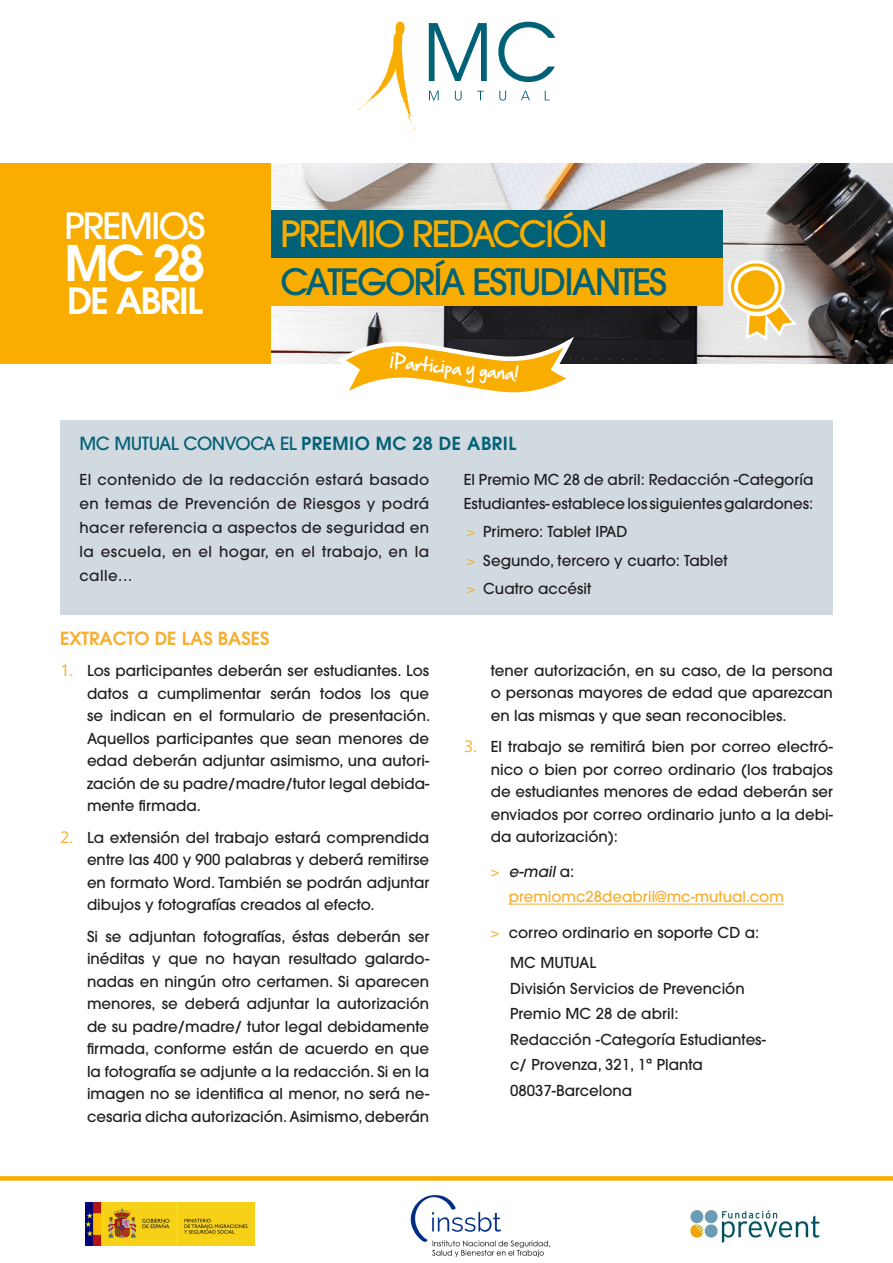
<style>
.page{position:relative;width:893px;height:1263px;background:#fff}
.page>*{position:absolute;margin:0;border:0;box-sizing:border-box;transform-origin:0 0}
.t1{font:600 48.75px "ITC Avant Garde Std";color:#fff}
.t2{font:500 36px "ITC Avant Garde Std";letter-spacing:-.05em;color:#016176}
.t3{font:500 36px "ITC Avant Garde Std";letter-spacing:-.05em;color:#f9ad00}
.t4{font:500 36px "ITC Avant Garde Std";letter-spacing:-.05em;color:#fff}
.t5{font:600 36px "ITC Avant Garde Std";letter-spacing:-.05em;color:#fff}
.Texto_normal{font:500 18px "ITC Avant Garde Std";letter-spacing:-.025em;color:#016176}
.Texto_normal-2{font:600 18px "ITC Avant Garde Std";color:#f6af31}
.t6{font:15.75px "Hand Of Sean";color:#fff}
.viñetas_1_2{font:500 15px/22.5px "ITC Avant Garde Std";color:#231f20;text-align:justify}
.Texto_normal-3{font:500 15px/24px "ITC Avant Garde Std";color:#231f20;text-align:justify}
.Texto_normal-4{font:500 15px "ITC Avant Garde Std";color:#f6af31}
.t7{font:italic 500 15px "ITC Avant Garde Std";color:#231f20}
.s1{font-weight:600}
.s2{font-family:"Frutiger Neue LT Pro";font-weight:400;color:#f6af31}
.s3{font-family:"Frutiger Neue LT Pro";font-weight:400;font-size:16.5px;color:#f6af31}
.s4{font-family:"Frutiger Neue LT Pro";font-weight:400;font-style:normal;color:#f6af31}
.s5{font-style:normal}
</style>
<div class="page">
<div style="left:0;top:1176px;width:893px;height:5px;background:#f9ad00"></div>
<img style="left:270px;top:164px;width:623px;height:200px">
<div style="left:270px;top:258px;width:452px;height:48px;background:#f9ad00"></div>
<div style="left:270px;top:210px;width:452px;height:48px;background:#016176"></div>
<div style="left:0;top:163px;width:270px;height:201px;background:#f9ad00"></div>
<svg style="left:329px;top:322px;width:254px;height:71px"></svg>
<svg style="left:720px;top:252px;width:81px;height:97px"></svg>
<svg style="left:358px;top:22px;width:58px;height:108px"></svg>
<svg style="left:498px;top:22px;width:57px;height:60px"></svg>
<svg style="left:455px;top:91px;width:7px;height:10px"></svg>
<svg style="left:477px;top:91px;width:7px;height:9px"></svg>
<svg style="left:499px;top:91px;width:7px;height:10px"></svg>
<svg style="left:521px;top:91px;width:9px;height:9px"></svg>
<svg style="left:545px;top:91px;width:5px;height:9px"></svg>
<svg style="left:429px;top:23px;width:58px;height:58px"></svg>
<svg style="left:429px;top:91px;width:10px;height:9px"></svg>
<img style="left:689px;top:1210px;width:131px;height:34px">
<img style="left:410px;top:1195px;width:140px;height:61px">
<img style="left:86px;top:1203px;width:169px;height:42px">
<hr style="left:509px;top:904px;width:275px;height:1px;background:#f6af31">
<div style="left:60px;top:457px;width:773px;height:158px;background:#d2dae1"></div>
<div style="left:60px;top:420px;width:773px;height:49px;background:#d2dae1"></div>
<h2 class="t4" style="left:65px;top:203px;width:142px">PREMIOS</h2>
<h2 class="t3" style="left:280px;top:211px;width:329px">PREMIO REDACCIÓN</h2>
<h1 class="t1" style="left:65px;top:231px;width:142px">MC 28</h1>
<h2 class="t5" style="left:67px;top:278px;width:137px">DE ABRIL</h2>
<h2 class="t2" style="left:280px;top:259px;width:388px">CATEGORÍA ESTUDIANTES</h2>
<p class="t6" style="left:392px;top:347px;width:130px;rotate:6deg">¡Participa y gana!</p>
<p class="Texto_normal" style="left:80px;top:432px;width:438px">MC MUTUAL CONVOCA EL <span class="s1">PREMIO MC 28 DE ABRIL</span></p>
<p class="Texto_normal-3" style="left:80px;top:467px;width:351px">El contenido de la redacción estará basado en temas de Prevención de Riesgos y podrá hacer referencia a aspectos de seguridad en la escuela, en el hogar, en el trabajo, en la calle…</p>
<p class="Texto_normal-3" style="left:464px;top:467px;width:351px">El Premio MC 28 de abril: Redacción -Categoría<br>Estudiantes- establece los siguientes galardones:</p>
<p class="viñetas_1_2" style="left:467px;top:521px;width:162px"><span class="s2">&gt;</span> Primero: Tablet IPAD</p>
<p class="viñetas_1_2" style="left:467px;top:549px;width:262px"><span class="s2">&gt;</span> Segundo, tercero y cuarto: Tablet</p>
<p class="viñetas_1_2" style="left:467px;top:578px;width:126px"><span class="s2">&gt;</span> Cuatro accésit</p>
<p class="Texto_normal-2" style="left:60px;top:626px;width:211px">EXTRACTO DE LAS BASES</p>
<p class="viñetas_1_2" style="left:87px;top:659px;width:345px;text-indent:-27px"><span class="s3">1.</span> Los participantes deberán ser estudiantes. Los datos a cumplimentar serán todos los que se indican en el formulario de presentación.<br>Aquellos participantes que sean menores de edad deberán adjuntar asimismo, una autori&shy;zación de su padre/madre/tutor legal debida&shy;mente firmada.</p>
<p class="viñetas_1_2" style="left:87px;top:826px;width:344px;text-indent:-27px"><span class="s3">2.</span> La extensión del trabajo estará comprendida entre las 400 y 900 palabras y deberá remitirse en formato Word. También se podrán adjuntar dibujos y fotografías creados al efecto.</p>
<p class="viñetas_1_2" style="left:87px;top:925px;width:344px">Si se adjuntan fotografías, éstas deberán ser inéditas y que no hayan resultado galardo&shy;nadas en ningún otro certamen. Si aparecen menores, se deberá adjuntar la autorización de su padre/madre/ tutor legal debidamente firmada, conforme están de acuerdo en que la fotografía se adjunte a la redacción. Si en la imagen no se identifica al menor, no será ne&shy;cesaria dicha autorización. Asimismo, deberán</p>
<p class="viñetas_1_2" style="left:491px;top:659px;width:344px">tener autorización, en su caso, de la persona o personas mayores de edad que aparezcan en las mismas y que sean reconocibles.</p>
<p class="viñetas_1_2" style="left:491px;top:735px;width:344px;text-indent:-27px"><span class="s3">3.</span> El trabajo se remitirá bien por correo electró&shy;nico o bien por correo ordinario (los trabajos de estudiantes menores de edad deberán ser enviados por correo ordinario junto a la debi&shy;da autorización):</p>
<p class="t7" style="left:491px;top:861px;width:85px"><span class="s4">&gt;</span> e-mail <span class="s5">a :</span></p>
<p class="Texto_normal-4" style="left:509px;top:887px;width:277px">premiomc28deabril@mc-mutual.com</p>
<p class="viñetas_1_2" style="left:491px;top:921px;width:270px"><span class="s2">&gt;</span> correo ordinario en soporte CD a:</p>
<p class="Texto_normal-3" style="left:510px;top:950px;width:87px">MC MUTUAL</p>
<p class="Texto_normal-3" style="left:510px;top:976px;width:236px">División Servicios de Prevención</p>
<p class="Texto_normal-3" style="left:510px;top:1001px;width:170px">Premio MC 28 de abril:</p>
<p class="Texto_normal-3" style="left:510px;top:1027px;width:257px">Redacción -Categoría Estudiantes-</p>
<p class="Texto_normal-3" style="left:510px;top:1052px;width:194px">c/ Provenza, 321, 1ª Planta</p>
<p class="Texto_normal-3" style="left:510px;top:1078px;width:124px">08037-Barcelona</p>
</div>
